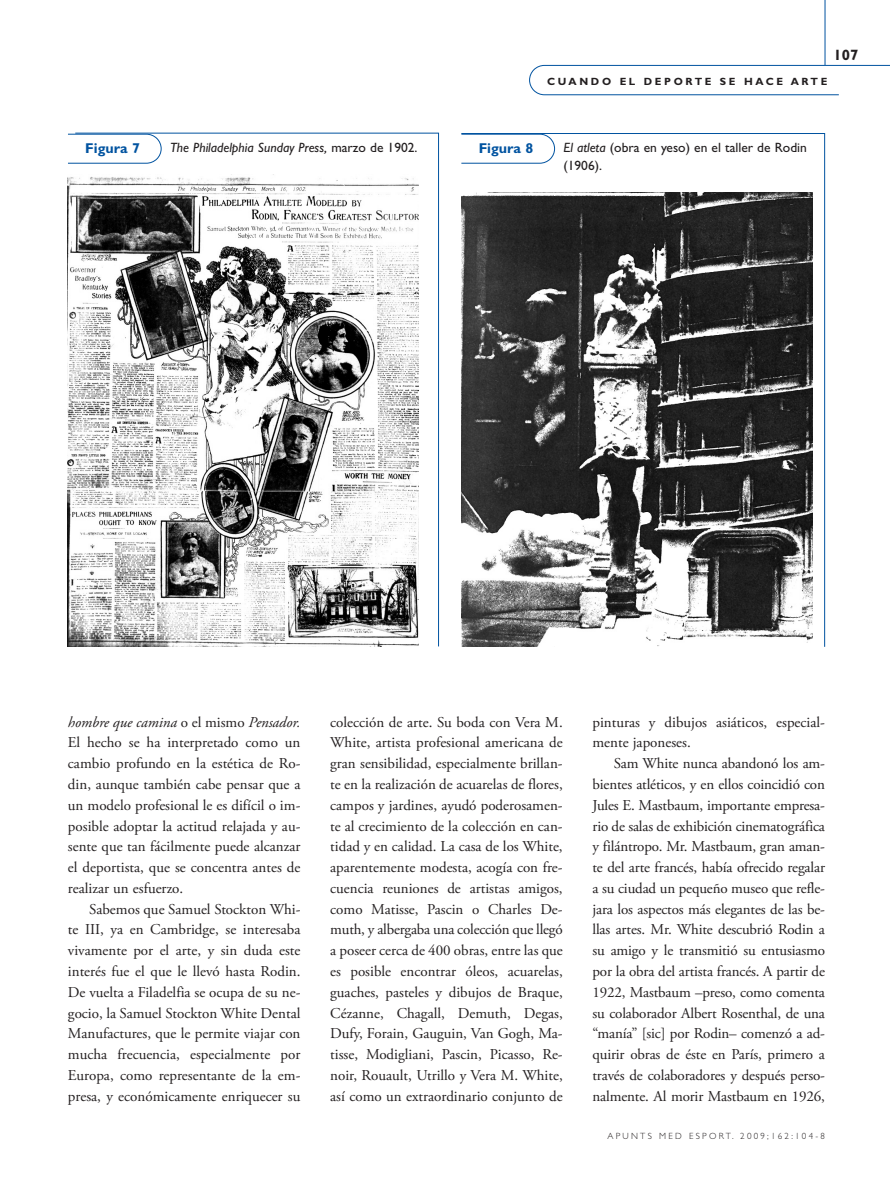
<style>
.page{position:relative;width:890px;height:1184px;background:#fff}
.page>*{position:absolute;margin:0;border:0;box-sizing:border-box;transform-origin:0 0}
._20_Texto_general{font:15px/20.9px "Adobe Garamond Pro";color:#231f20;text-align:justify}
.t1{font:700 15px "Gill Sans Std";color:#231f20}
._29_Fig_ngta{font:700 14.25px "Gill Sans Std";color:#0153a0}
._30_txt_figs{font:13.5px/18px "Gill Sans Std";color:#231f20}
._30_txt_figs-2{font:italic 13.5px "Gill Sans Std";color:#231f20}
.t2{font:700 10.5px "Gill Sans Std";letter-spacing:.25em;color:#231f20}
.t3{font:300 9px "Gill Sans Std";letter-spacing:.25em;color:#231f20}
.s1{font-style:normal}
.s2{font-style:italic}
</style>
<div class="page">
<hr style="left:824px;top:0;width:1px;height:65px;background:#0153a0">
<svg style="left:529px;top:65px;width:361px;height:30px"></svg>
<svg style="left:75px;top:132px;width:364px;height:515px"></svg>
<svg style="left:68px;top:133px;width:94px;height:31px"></svg>
<svg style="left:461px;top:133px;width:364px;height:514px"></svg>
<svg style="left:461px;top:133px;width:94px;height:31px"></svg>
<p class="_29_Fig_ngta" style="left:85px;top:140px;width:56px">FIGURA 7</p>
<p class="_30_txt_figs-2" style="left:170px;top:140px;width:249px">The Philadelphia Sunday Press, <span class="s1">marzo de 1902.</span></p>
<p class="t2" style="left:547px;top:75px;width:282px">CUANDO EL DEPORTE SE HACE ARTE</p>
<p class="t1" style="left:833px;top:46px;width:26px">107</p>
<p class="_29_Fig_ngta" style="left:479px;top:140px;width:56px">FIGURA 8</p>
<p class="_30_txt_figs" style="left:563px;top:139px;width:245px"><span class="s2">El atleta</span> (obra en yeso) en el taller de Rodin (1906).</p>
<p class="_20_Texto_general" style="left:68px;top:712px;width:234px"><span class="s2">hombre que camina</span> o el mismo <span class="s2">Pensador.<br></span>El hecho se ha interpretado como un cambio profundo en la estética de Ro&shy;din, aunque también cabe pensar que a un modelo profesional le es difícil o im&shy;posible adoptar la actitud relajada y au&shy;sente que tan fácilmente puede alcanzar el deportista, que se concentra antes de realizar un esfuerzo.</p>
<p class="_20_Texto_general" style="left:68px;top:899px;width:234px;text-indent:21px">Sabemos que Samuel Stockton Whi&shy;te III, ya en Cambridge, se interesaba vivamente por el arte, y sin duda este interés fue el que le llevó hasta Rodin.<br>De vuelta a Filadelfia se ocupa de su ne&shy;gocio, la Samuel Stockton White Dental Manufactures, que le permite viajar con mucha frecuencia, especialmente por Europa, como representante de la em&shy;presa, y económicamente enriquecer su</p>
<p class="_20_Texto_general" style="left:330px;top:712px;width:234px">colección de arte. Su boda con Vera M.<br>White, artista profesional americana de gran sensibilidad, especialmente brillan&shy;te en la realización de acuarelas de flores, campos y jardines, ayudó poderosamen&shy;te al crecimiento de la colección en can&shy;tidad y en calidad. La casa de los White, aparentemente modesta, acogía con fre&shy;cuencia reuniones de artistas amigos, como Matisse, Pascin o Charles De&shy;muth, y albergaba una colección que llegó a poseer cerca de 400 obras, entre las que es posible encontrar óleos, acuarelas, guaches, pasteles y dibujos de Braque, Cézanne, Chagall, Demuth, Degas, Dufy, Forain, Gauguin, Van Gogh, Ma&shy;tisse, Modigliani, Pascin, Picasso, Re&shy;noir, Rouault, Utrillo y Vera M. White, así como un extraordinario conjunto de</p>
<p class="_20_Texto_general" style="left:592px;top:712px;width:234px">pinturas y dibujos asiáticos, especial&shy;mente japoneses.</p>
<p class="_20_Texto_general" style="left:592px;top:753px;width:234px;text-indent:21px">Sam White nunca abandonó los am&shy;bientes atléticos, y en ellos coincidió con Jules E. Mastbaum, importante empresa&shy;rio de salas de exhibición cinematográfica y filántropo. Mr. Mastbaum, gran aman&shy;te del arte francés, había ofrecido regalar a su ciudad un pequeño museo que refle&shy;jara los aspectos más elegantes de las be&shy;llas artes. Mr. White descubrió Rodin a su amigo y le transmitió su entusiasmo por la obra del artista francés. A partir de 1922, Mastbaum –preso, como comenta su colaborador Albert Rosenthal, de una “manía” [sic] por Rodin– comenzó a ad&shy;quirir obras de éste en París, primero a través de colaboradores y después perso&shy;nalmente. Al morir Mastbaum en 1926,</p>
<p class="t3" style="left:607px;top:1130px;width:219px">APUNTS MED ESPORT. 2009;162:104-8</p>
</div>
